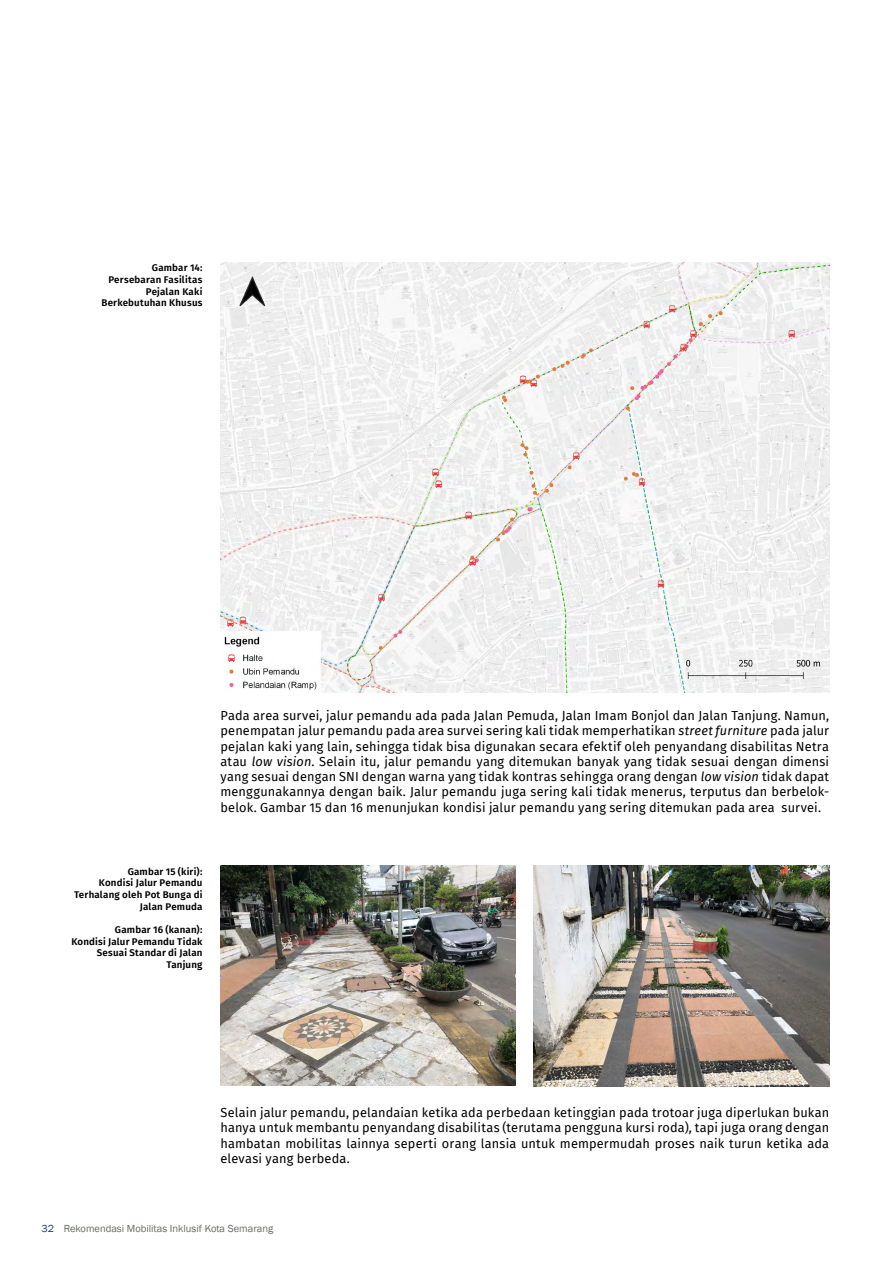
<style>
.page{position:relative;width:893px;height:1263px;background:#fff}
.page>*{position:absolute;margin:0;border:0;box-sizing:border-box;transform-origin:0 0}
.t1{font:12.75px/15.3px "Fira Sans";letter-spacing:.01em;color:#000;text-align:justify}
.t2{font:10.5px "Franklin Gothic";color:#656964}
.t3{font:600 9.75px/11.7px "Fira Sans";letter-spacing:.02em;color:#000;text-align:right}
.s1{font-style:italic}
.s2{color:#29386e}
</style>
<div class="page">
<img style="left:220px;top:865px;width:296px;height:221px">
<img style="left:534px;top:865px;width:295px;height:222px">
<img style="left:220px;top:262px;width:609px;height:430px">
<p class="t3" style="left:101px;top:261px;width:103px">Gambar 14:<br>Persebaran Fasilitas<br>Pejalan Kaki<br>Berkebutuhan Khusus</p>
<p class="t1" style="left:220px;top:707px;width:610px">Pada area survei, jalur pemandu ada pada Jalan Pemuda, Jalan Imam Bonjol dan Jalan Tanjung. Namun, penempatan jalur pemandu pada area survei sering kali tidak memperhatikan <span class="s1">street furniture</span> pada jalur pejalan kaki yang lain, sehingga tidak bisa digunakan secara efektif oleh penyandang disabilitas Netra atau <span class="s1">low vision</span>. Selain itu, jalur pemandu yang ditemukan banyak yang tidak sesuai dengan dimensi yang sesuai dengan SNI dengan warna yang tidak kontras sehingga orang dengan <span class="s1">low vision</span> tidak dapat menggunakannya dengan baik. Jalur pemandu juga sering kali tidak menerus, terputus dan berbelok&shy;belok. Gambar 15 dan 16 menunjukan kondisi jalur pemandu yang sering ditemukan pada area survei.</p>
<p class="t3" style="left:74px;top:865px;width:130px">Gambar 15 (kiri):<br>Kondisi Jalur Pemandu<br>Terhalang oleh Pot Bunga di<br>Jalan Pemuda</p>
<p class="t3" style="left:71px;top:923px;width:133px">Gambar 16 (kanan):<br>Kondisi Jalur Pemandu Tidak<br>Sesuai Standar di Jalan<br>Tanjung</p>
<p class="t1" style="left:220px;top:1105px;width:610px">Selain jalur pemandu, pelandaian ketika ada perbedaan ketinggian pada trotoar juga diperlukan bukan hanya untuk membantu penyandang disabilitas (terutama pengguna kursi roda), tapi juga orang dengan hambatan mobilitas lainnya seperti orang lansia untuk mempermudah proses naik turun ketika ada elevasi yang berbeda.</p>
<p class="t2" style="left:42px;top:1222px;width:233px"><span class="s2">32</span> Rekomendasi Mobilitas Inklusif Kota Semarang</p>
</div>
